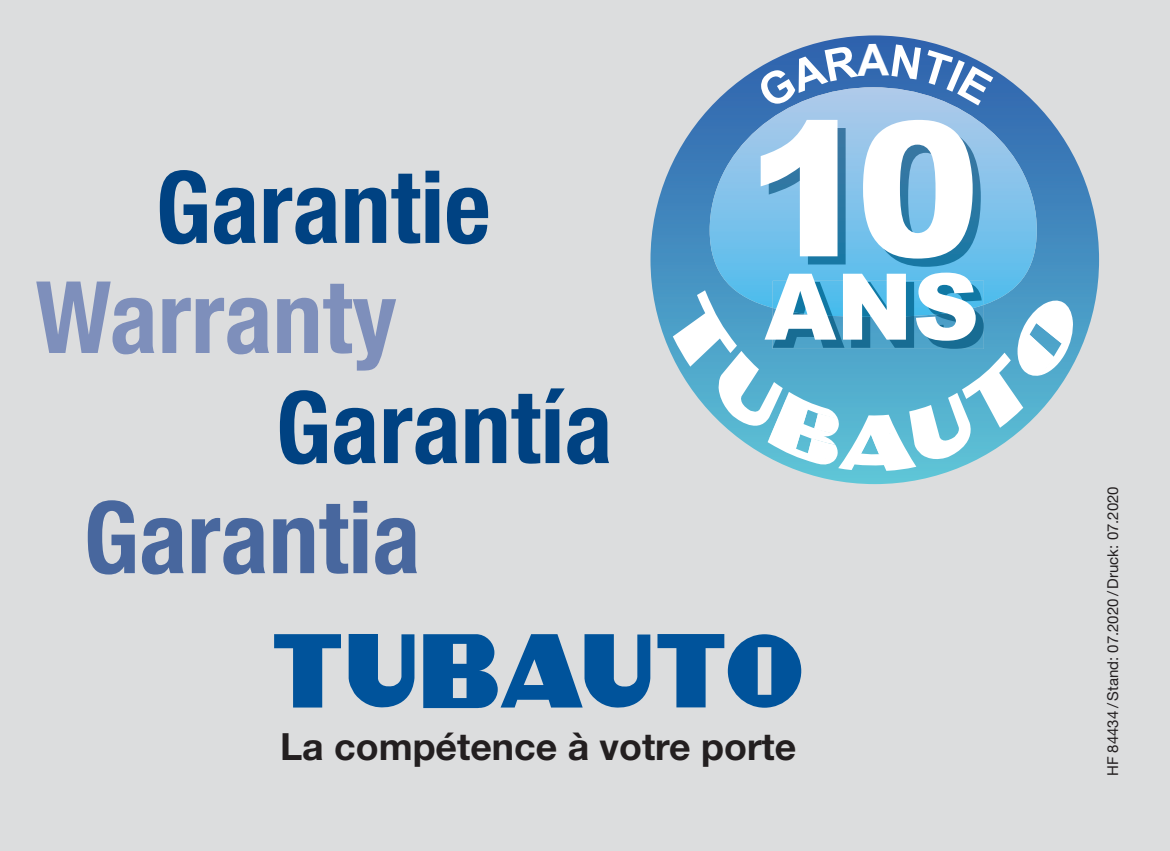
<style>
.page{position:relative;width:1170px;height:851px;background:#fff}
.page>*{position:absolute;margin:0;border:0;box-sizing:border-box;transform-origin:0 0}
.t1{font:700 condensed 100px "Hoermann Helvetica Neue";color:#004282}
.t2{font:700 condensed 100px "Hoermann Helvetica Neue";color:#7e8fbb}
.t3{font:700 condensed 100px "Hoermann Helvetica Neue";color:#48679e}
.t4{font:900 92px "Arial";color:#fff}
.t5{font:700 37.5px "Hoermann Helvetica Neue";color:#231f20}
.t6{font:15px "Hoermann Helvetica Neue Rm";color:#231f20}
</style>
<div class="page">
<div style="left:0;top:0;width:1169px;height:850px;background:#dcddde"></div>
<svg style="left:650px;top:35px;width:448px;height:449px"></svg>
<svg style="left:709px;top:87px;width:327px;height:194px;background:#6daedc"></svg>
<svg style="left:768px;top:128px;width:212px;height:139px;background:#5198c2"></svg>
<svg style="left:672px;top:281px;width:401px;height:190px;background:#87c4dc"></svg>
<svg style="left:348px;top:634px;width:66px;height:74px"></svg>
<svg style="left:274px;top:634px;width:67px;height:73px"></svg>
<svg style="left:423px;top:634px;width:227px;height:74px"></svg>
<svg style="left:657px;top:634px;width:144px;height:73px"></svg>
<svg style="left:755px;top:44px;width:238px;height:65px;background:#5482bd"></svg>
<h1 class="t1" style="left:155px;top:139px;width:336px">Garantie</h1>
<h1 class="t2" style="left:35px;top:249px;width:363px">Warranty</h1>
<h1 class="t1" style="left:275px;top:359px;width:338px">Garantía</h1>
<h1 class="t3" style="left:83px;top:469px;width:338px">Garantia</h1>
<h2 class="t4" style="left:745px;top:255px;width:236px"><sup>10</sup>ANS</h2>
<h3 class="t5" style="left:280px;top:719px;width:518px">La compétence à votre porte</h3>
<p class="t6" style="left:1102px;top:776px;width:291px;rotate:-90deg">HF 84434 / Stand: 07.2020 / Druck: 07.2020</p>
</div>
